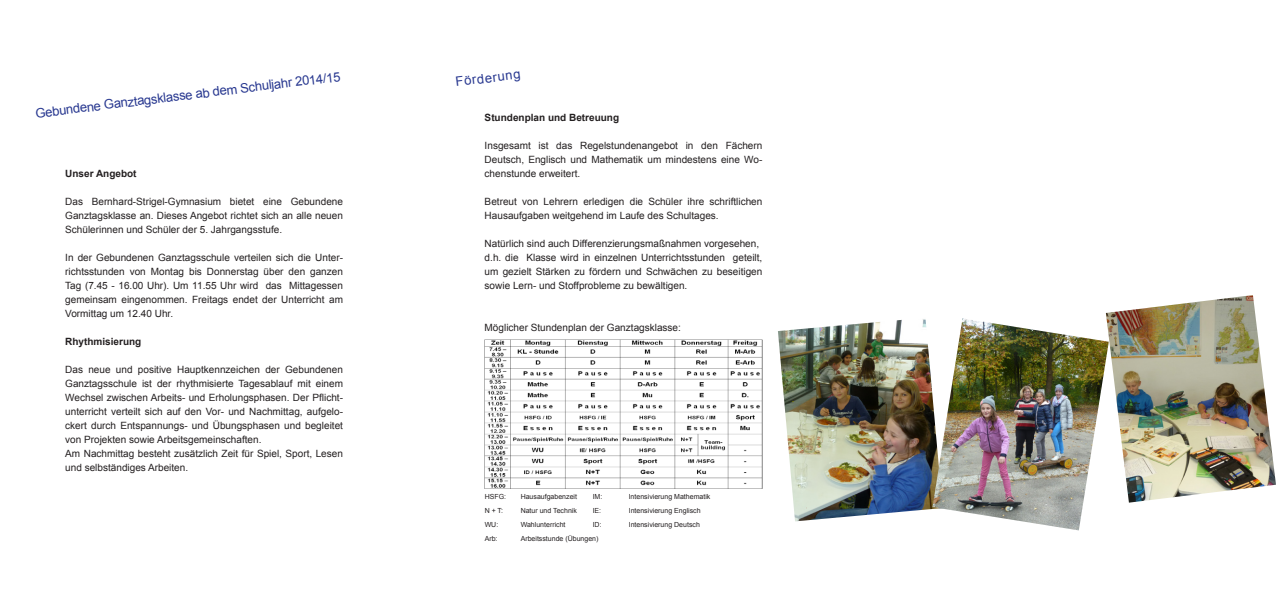
<style>
.page{position:relative;width:1276px;height:613px;background:#fff}
.page>*{position:absolute;margin:0;border:0;box-sizing:border-box;transform-origin:0 0}
.t1{font:13px "Arial";color:#283890}
.t2{font:10px/14px "Arial";color:#231f20;text-align:justify}
.t3{font:700 10px "Arial";color:#231f20}
.t4{font:7px "Arial";color:#231f20}
</style>
<div class="page">
<img style="left:778px;top:319px;width:154px;height:202px">
<img style="left:1106px;top:295px;width:170px;height:207px">
<img style="left:932px;top:318px;width:176px;height:212px">
<img style="left:485px;top:340px;width:277px;height:148px">
<h1 class="t1" style="left:35px;top:105px;width:308px;rotate:-7deg">Gebundene Ganztagsklasse ab dem Schuljahr 2014/15</h1>
<h1 class="t1" style="left:455px;top:73px;width:67px;rotate:-7deg">Förderung</h1>
<p class="t3" style="left:485px;top:110px;width:136px">Stundenplan und Betreuung</p>
<p class="t2" style="left:485px;top:138px;width:279px">Insgesamt ist das Regelstundenangebot in den Fächern Deutsch, Englisch und Mathematik um mindestens eine Wo&shy;chenstunde erweitert.</p>
<p class="t2" style="left:485px;top:194px;width:279px">Betreut von Lehrern erledigen die Schüler ihre schriftlichen<br>Hausaufgaben weitgehend im Laufe des Schultages.</p>
<p class="t2" style="left:485px;top:236px;width:279px;text-align:left">Natürlich sind auch Differenzierungsmaßnahmen vorgesehen, d.h. die Klasse wird in einzelnen Unterrichtsstunden geteilt, um gezielt Stärken zu fördern und Schwächen zu beseitigen sowie Lern- und Stoffprobleme zu bewältigen.</p>
<p class="t2" style="left:485px;top:320px;width:198px">Möglicher Stundenplan der Ganztagsklasse:</p>
<p class="t3" style="left:65px;top:166px;width:73px">Unser Angebot</p>
<p class="t2" style="left:65px;top:194px;width:279px">Das Bernhard-Strigel-Gymnasium bietet eine Gebundene Ganztagsklasse an. Dieses Angebot richtet sich an alle neuen Schülerinnen und Schüler der 5. Jahrgangsstufe.</p>
<p class="t2" style="left:65px;top:250px;width:279px">In der Gebundenen Ganztagsschule verteilen sich die Unter&shy;richtsstunden von Montag bis Donnerstag über den ganzen Tag (7.45 - 16.00 Uhr). Um 11.55 Uhr wird das Mittagessen gemeinsam eingenommen. Freitags endet der Unterricht am Vormittag um 12.40 Uhr.</p>
<p class="t3" style="left:65px;top:334px;width:78px">Rhythmisierung</p>
<p class="t2" style="left:65px;top:362px;width:279px;text-align:left">Das neue und positive Hauptkennzeichen der Gebundenen Ganztagsschule ist der rhythmisierte Tagesablauf mit einem Wechsel zwischen Arbeits- und Erholungsphasen. Der Pflicht&shy;unterricht verteilt sich auf den Vor- und Nachmittag, aufgelo&shy;ckert durch Entspannungs- und Übungsphasen und begleitet von Projekten sowie Arbeitsgemeinschaften.<br>Am Nachmittag besteht zusätzlich Zeit für Spiel, Sport, Lesen und selbständiges Arbeiten.</p>
<p class="t4" style="left:485px;top:491px;width:23px">HSFG:</p>
<p class="t4" style="left:521px;top:491px;width:58px">Hausaufgabenzeit</p>
<p class="t4" style="left:593px;top:491px;width:11px">IM:</p>
<p class="t4" style="left:629px;top:491px;width:83px">Intensivierung Mathematik</p>
<p class="t4" style="left:485px;top:505px;width:20px">N + T:</p>
<p class="t4" style="left:521px;top:505px;width:58px">Natur und Technik</p>
<p class="t4" style="left:593px;top:505px;width:10px">IE:</p>
<p class="t4" style="left:629px;top:505px;width:73px">Intensivierung Englisch</p>
<p class="t4" style="left:485px;top:519px;width:15px">WU:</p>
<p class="t4" style="left:521px;top:519px;width:46px">Wahlunterricht</p>
<p class="t4" style="left:593px;top:519px;width:10px">ID:</p>
<p class="t4" style="left:629px;top:519px;width:73px">Intensivierung Deutsch</p>
<p class="t4" style="left:485px;top:533px;width:14px">Arb:</p>
<p class="t4" style="left:521px;top:533px;width:79px">Arbeitsstunde (Übungen)</p>
</div>
